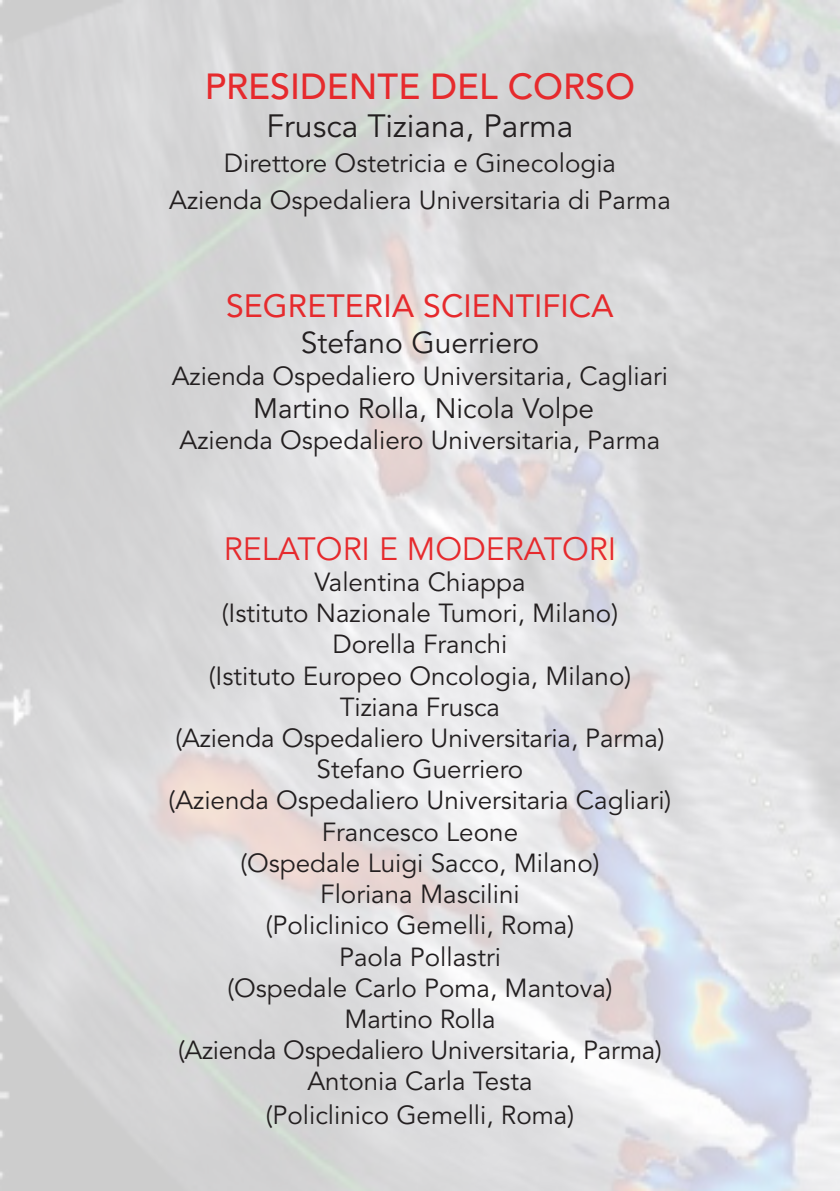
<style>
.page{position:relative;width:840px;height:1191px;background:#fff}
.page>*{position:absolute;margin:0;border:0;box-sizing:border-box;transform-origin:0 0}
.t1{font:500 36px "Avenir LT Std";color:#e62a2d}
.t2{font:32px "Avenir LT Std";color:#e62a2d}
.t3{font:32px "Avenir LT Std";color:#231f20}
.t4{font:32px "Avenir LT Std";color:#e62a2d}
.t5{font:30px "Avenir LT Std";color:#231f20}
.t6{font:28px "Avenir LT Std";color:#231f20}
.t7{font:26px "Avenir LT Std";color:#231f20}
</style>
<div class="page">
<p class="t1" style="left:205px;top:65px;width:431px">PRESIDENTE DEL CORSO</p>
<p class="t3" style="left:266px;top:108px;width:308px">Frusca Tiziana, Parma</p>
<p class="t7" style="left:224px;top:148px;width:393px">Direttore Ostetricia e Ginecologia</p>
<p class="t7" style="left:169px;top:185px;width:503px">Azienda Ospedaliera Universitaria di Parma</p>
<p class="t2" style="left:226px;top:287px;width:389px">SEGRETERIA SCIENTIFICA</p>
<p class="t5" style="left:300px;top:326px;width:240px">Stefano Guerriero</p>
<p class="t7" style="left:172px;top:360px;width:497px">Azienda Ospedaliero Universitaria, Cagliari</p>
<p class="t6" style="left:253px;top:392px;width:342px">Martino Rolla, Nicola Volpe</p>
<p class="t7" style="left:179px;top:425px;width:482px">Azienda Ospedaliero Universitaria, Parma</p>
<p class="t4" style="left:223px;top:530px;width:394px">RELATORI E MODERATORI</p>
<p class="t7" style="left:314px;top:567px;width:212px">Valentina Chiappa</p>
<p class="t7" style="left:222px;top:598px;width:397px">(Istituto Nazionale Tumori, Milano)</p>
<p class="t7" style="left:332px;top:629px;width:176px">Dorella Franchi</p>
<p class="t7" style="left:209px;top:660px;width:423px">(Istituto Europeo Oncologia, Milano)</p>
<p class="t7" style="left:340px;top:692px;width:161px">Tiziana Frusca</p>
<p class="t7" style="left:175px;top:723px;width:490px">(Azienda Ospedaliero Universitaria, Parma)</p>
<p class="t7" style="left:316px;top:754px;width:208px">Stefano Guerriero</p>
<p class="t7" style="left:168px;top:785px;width:504px">(Azienda Ospedaliero Universitaria Cagliari)</p>
<p class="t7" style="left:321px;top:816px;width:198px">Francesco Leone</p>
<p class="t7" style="left:240px;top:848px;width:360px">(Ospedale Luigi Sacco, Milano)</p>
<p class="t7" style="left:320px;top:879px;width:201px">Floriana Mascilini</p>
<p class="t7" style="left:265px;top:910px;width:310px">(Policlinico Gemelli, Roma)</p>
<p class="t7" style="left:339px;top:941px;width:163px">Paola Pollastri</p>
<p class="t7" style="left:227px;top:972px;width:386px">(Ospedale Carlo Poma, Mantova)</p>
<p class="t7" style="left:344px;top:1004px;width:152px">Martino Rolla</p>
<p class="t7" style="left:178px;top:1035px;width:485px">(Azienda Ospedaliero Universitaria, Parma)</p>
<p class="t7" style="left:307px;top:1066px;width:226px">Antonia Carla Testa</p>
<p class="t7" style="left:265px;top:1100px;width:310px">(Policlinico Gemelli, Roma)</p>
</div>
